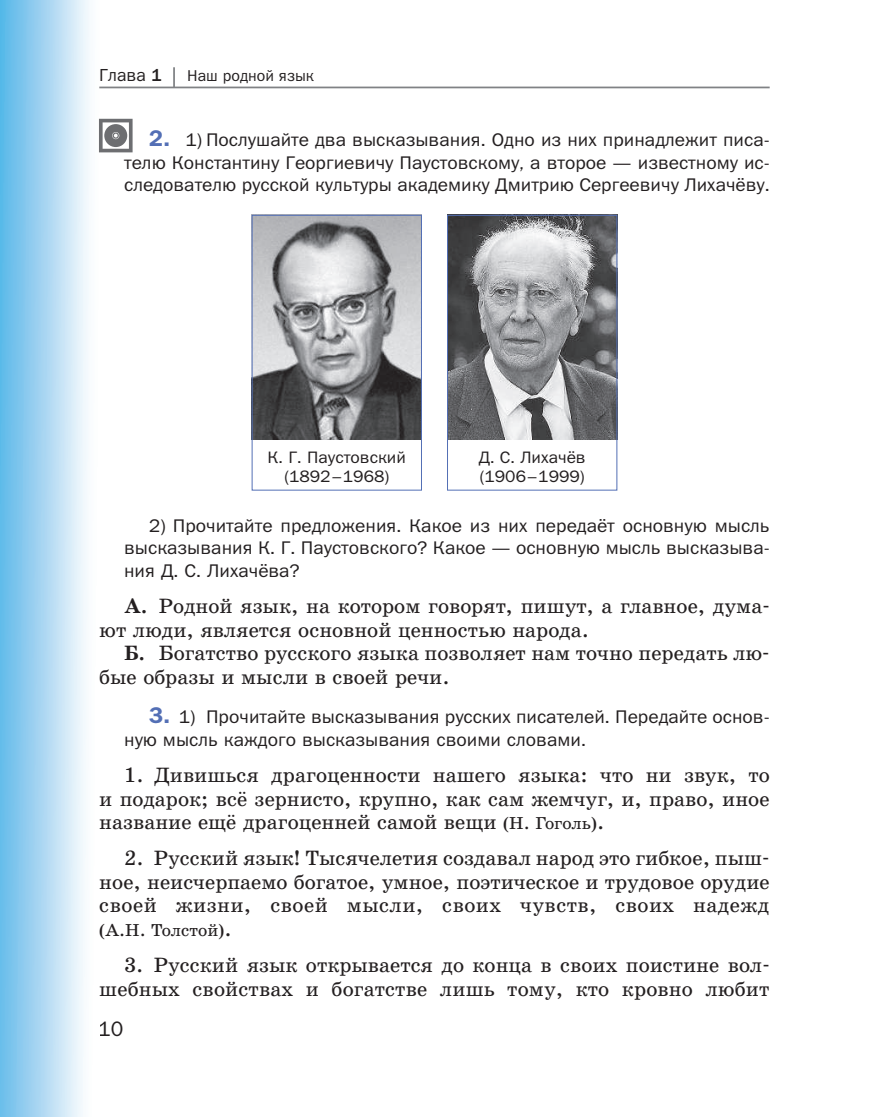
<style>
.page{position:relative;width:869px;height:1117px;background:#fff}
.page>*{position:absolute;margin:0;border:0;box-sizing:border-box;transform-origin:0 0}
.t1{font:21px/23.6px "School";color:#231f20}
.t2{font:21px "Franklin Gothic Book ITC";color:#231f20}
.t3{font:18.38px/22.8px "Franklin Gothic Book ITC";color:#231f20;text-align:justify;scale:1.04 1}
.t4{font:17.5px "School";color:#231f20}
.t5{font:17.5px "Franklin Gothic Book ITC";color:#231f20}
.t6{font:16.62px/19.2px "Franklin Gothic Book ITC";color:#231f20;text-align:center;scale:1.04 1}
.t7{font:15.75px "Franklin Gothic Book ITC";color:#231f20}
.s1{font-family:"Franklin Gothic Medium ITC"}
.s2{font-family:"Franklin Gothic Demi ITC";font-size:22.75px;color:#536fb5}
.s3{font-weight:700}
.s4{font-size:17.5px}
.s5{font-size:21px}
</style>
<div class="page">
<img style="left:0;top:0;width:89px;height:1116px">
<hr style="left:99px;top:87px;width:670px;height:1px;background:#808285">
<hr style="left:173px;top:67px;width:2px;height:21px;background:#808285">
<svg style="left:99px;top:119px;width:33px;height:33px"></svg>
<img style="left:254px;top:217px;width:165px;height:223px">
<div style="left:252px;top:215px;width:169px;height:275px;border:1px solid #536fb5"></div>
<img style="left:449px;top:217px;width:166px;height:223px">
<div style="left:447px;top:215px;width:170px;height:275px;border:1px solid #536fb5"></div>
<p class="t5" style="left:99px;top:68px;width:64px">Глава <span class="s1">1</span></p>
<p class="t7" style="left:187px;top:69px;width:128px">Наш родной язык</p>
<p class="t3" style="left:124px;top:130px;width:622px;text-indent:25px"><span class="s2">2.</span> 1) Послушайте два высказывания. Одно из них принадлежит писа&shy;телю Константину Георгиевичу Паустовскому, а второе — известному ис&shy;следователю русской культуры академику Дмитрию Сергеевичу Лихачёву.</p>
<p class="t6" style="left:267px;top:449px;width:134px">К. Г. Паустовский (1892–1968)</p>
<p class="t6" style="left:478px;top:449px;width:104px;text-align:left">Д. С. Лихачёв (1906–1999)</p>
<p class="t3" style="left:124px;top:515px;width:622px;text-indent:25px">2) Прочитайте предложения. Какое из них передаёт основную мысль высказывания К. Г. Паустовского? Какое — основную мысль высказыва&shy;ния Д. С. Лихачёва?</p>
<p class="t1" style="left:99px;top:595px;width:671px;text-indent:25px"><span class="s3">А.</span> Родной язык, на котором говорят, пишут, а главное, дума&shy;ют люди, является основной ценностью народа.</p>
<p class="t1" style="left:99px;top:643px;width:671px;text-indent:25px"><span class="s3">Б.</span> Богатство русского языка позволяет нам точно передать лю&shy;бые образы и мысли в своей речи.</p>
<p class="t3" style="left:124px;top:706px;width:622px;text-indent:25px"><span class="s2">3.</span> 1) Прочитайте высказывания русских писателей. Передайте основ&shy;ную мысль каждого высказывания своими словами.</p>
<p class="t1" style="left:99px;top:764px;width:671px;text-align:justify;text-indent:25px">1. Дивишься драгоценности нашего языка: что ни звук, то и подарок; всё зернисто, крупно, как сам жемчуг, и, право, иное название ещё драгоценней самой вещи <span class="s4">(Н. Гоголь)</span>.</p>
<p class="t1" style="left:99px;top:847px;width:671px;text-align:justify;text-indent:25px">2. Русский язык! Тысячелетия создавал народ это гибкое, пыш&shy;ное, неисчерпаемо богатое, умное, поэтическое и трудовое орудие своей жизни, своей мысли, своих чувств, своих надежд</p>
<p class="t4" style="left:99px;top:923px;width:134px">(А.Н. Толстой)<span class="s5">.</span></p>
<p class="t1" style="left:99px;top:954px;width:671px;text-align:right">3. Русский язык открывается до конца в своих поистине вол&shy;шебных свойствах и богатстве лишь тому, кто кровно любит</p>
<p class="t2" style="left:98px;top:1021px;width:27px">10</p>
</div>
